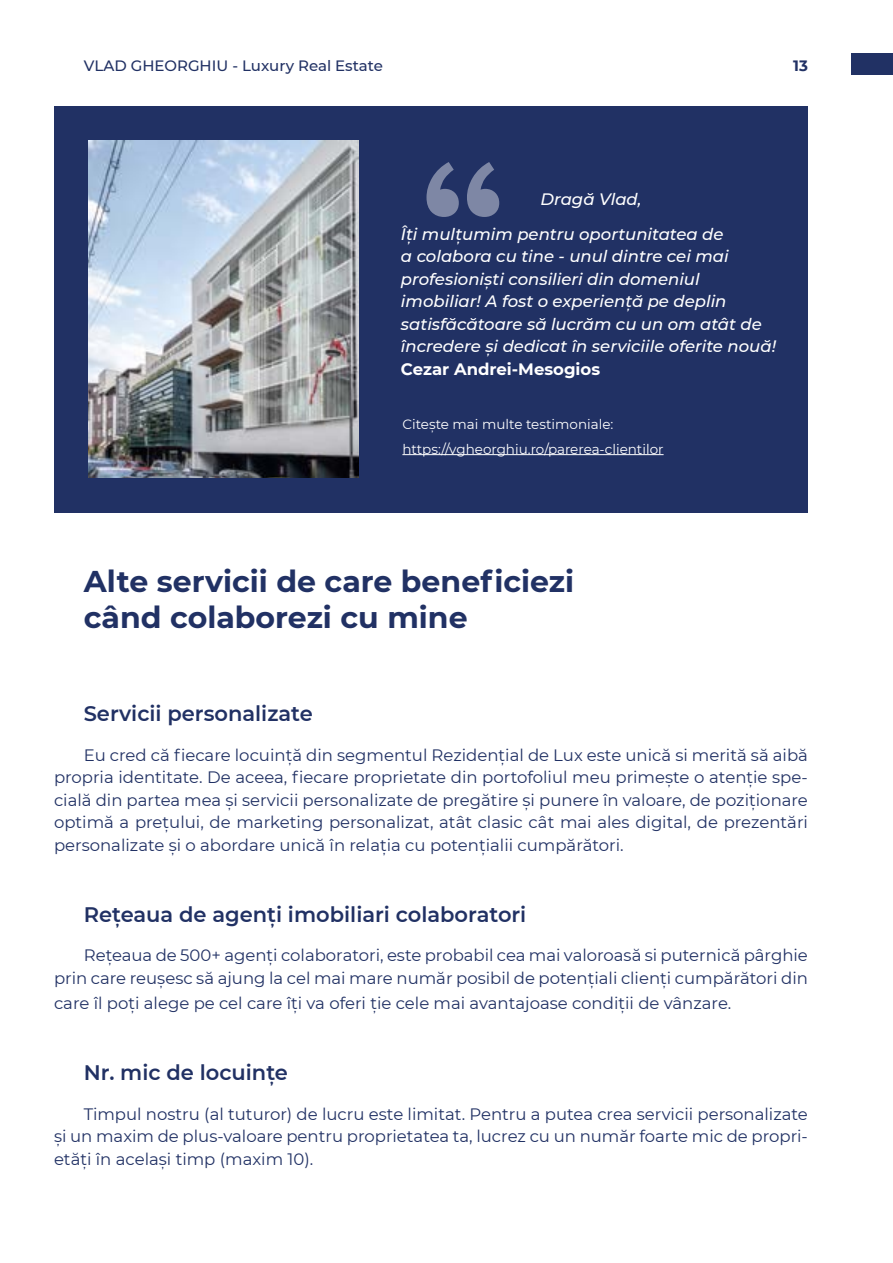
<style>
.page{position:relative;width:893px;height:1263px;background:#fff}
.page>*{position:absolute;margin:0;border:0;box-sizing:border-box;transform-origin:0 0}
.t1{font:700 30px/36px "Montserrat";color:#213164}
.t2{font:600 21px "Montserrat";color:#213164}
.basic{font:16.5px/22.5px "Montserrat";color:#213164;text-align:justify}
.basic-2{font:italic 500 16.5px/22.5px "Montserrat";color:#fff}
.t3{font:500 15px "Montserrat";color:#213164}
.t4{font:700 15px "Montserrat";color:#213164}
.hyperlinks{font:13.5px "Montserrat";color:#fff}
.basic-3{font:13.5px "Montserrat";color:#fff}
.s1{font-weight:700;font-style:normal}
</style>
<div class="page">
<div style="left:54px;top:106px;width:754px;height:407px;background:#213164"></div>
<hr style="left:402px;top:454px;width:262px;height:1px;background:#fff">
<svg style="left:426px;top:162px;width:73px;height:55px"></svg>
<img style="left:88px;top:140px;width:270px;height:337px">
<div style="left:851px;top:53px;width:42px;height:21px;background:#213164"></div>
<p class="t3" style="left:84px;top:55px;width:301px">VLAD GHEORGHIU - Luxury Real Estate</p>
<p class="t4" style="left:793px;top:55px;width:16px">13</p>
<p class="basic-2" style="left:540px;top:188px;width:103px">Dragă Vlad,</p>
<p class="basic-2" style="left:401px;top:222px;width:377px">Îți mulțumim pentru oportunitatea de<br>a colabora cu tine - unul dintre cei mai profesioniști consilieri din domeniul imobiliar! A fost o experiență pe deplin satisfăcătoare să lucrăm cu un om atât de încredere și dedicat în serviciile oferite nouă!<br><span class="s1">Cezar Andrei-Mesogios</span></p>
<p class="basic-3" style="left:402px;top:415px;width:212px">Citește mai multe testimoniale:</p>
<p class="hyperlinks" style="left:402px;top:439px;width:263px">https://vgheorghiu.ro/parerea-clientilor</p>
<p class="t1" style="left:84px;top:562px;width:492px">Alte servicii de care beneficiezi când colaborezi cu mine</p>
<p class="t2" style="left:84px;top:699px;width:231px">Servicii personalizate</p>
<p class="basic" style="left:54px;top:743px;width:755px;text-indent:30px">Eu cred că fiecare locuință din segmentul Rezidențial de Lux este unică si merită să aibă propria identitate. De aceea, fiecare proprietate din portofoliul meu primește o atenție spe&shy;cială din partea mea și servicii personalizate de pregătire și punere în valoare, de poziționare optimă a prețului, de marketing personalizat, atât clasic cât mai ales digital, de prezentări personalizate și o abordare unică în relația cu potențialii cumpărători.</p>
<p class="t2" style="left:84px;top:899px;width:444px">Rețeaua de agenți imobiliari colaboratori</p>
<p class="basic" style="left:54px;top:943px;width:755px;text-align:right">Rețeaua de 500+ agenți colaboratori, este probabil cea mai valoroasă si puternică pârghie prin care reușesc să ajung la cel mai mare număr posibil de potențiali clienți cumpărători din</p>
<p class="basic" style="left:54px;top:991px;width:679px">care îl poți alege pe cel care îți va oferi ție cele mai avantajoase condiții de vânzare.</p>
<p class="t2" style="left:84px;top:1058px;width:206px">Nr. mic de locuințe</p>
<p class="basic" style="left:54px;top:1102px;width:755px;text-indent:30px">Timpul nostru (al tuturor) de lucru este limitat. Pentru a putea crea servicii personalizate și un maxim de plus-valoare pentru proprietatea ta, lucrez cu un număr foarte mic de propri&shy;etăți în același timp (maxim 10).</p>
</div>
